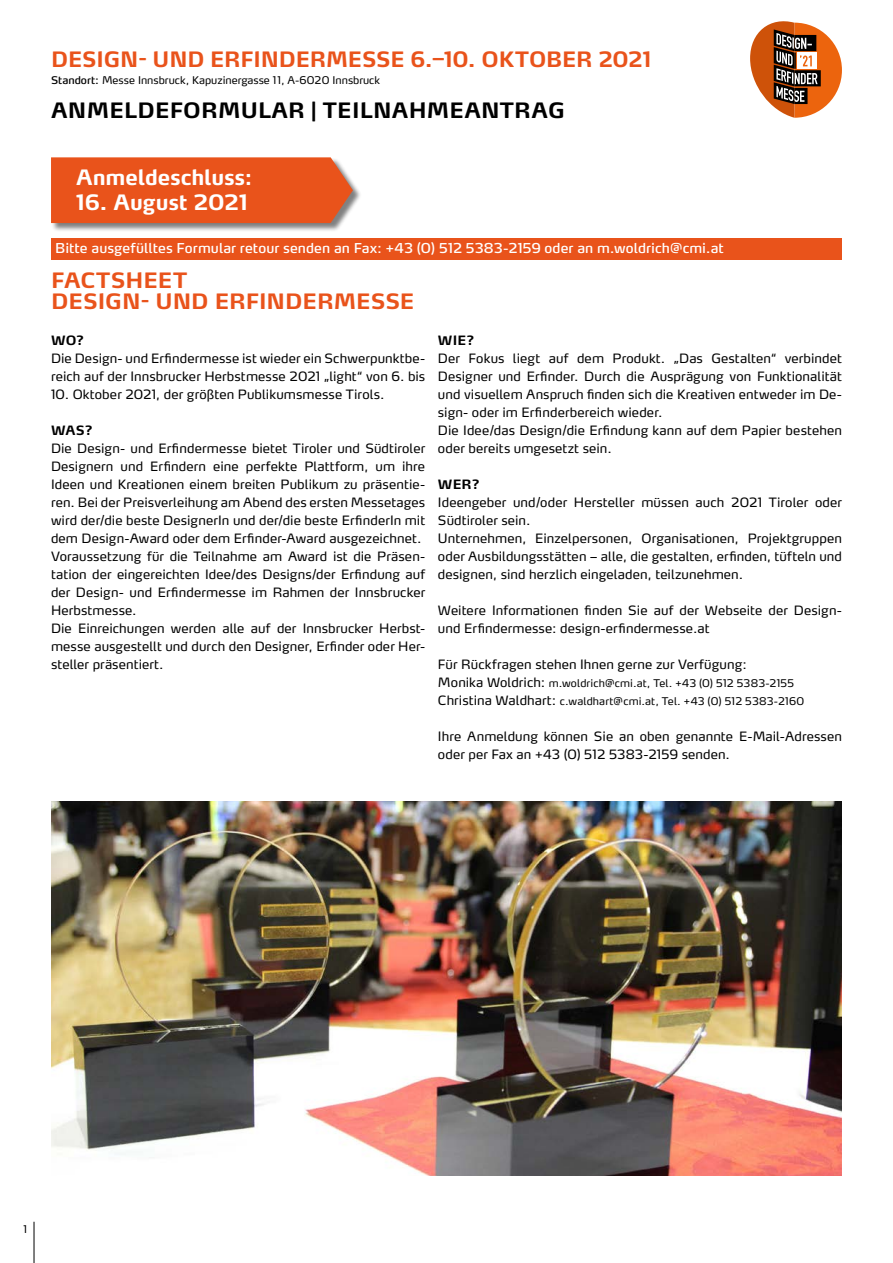
<style>
.page{position:relative;width:893px;height:1263px;background:#fff}
.page>*{position:absolute;margin:0;border:0;box-sizing:border-box;transform-origin:0 0}
.t1{font:700 21px/21px "Max Pro";letter-spacing:-.005em;color:#e9531b}
.t2{font:700 21px "Max Pro";letter-spacing:.01em;color:#000}
.t3{font:700 21px "Max Pro";letter-spacing:-.01em;color:#fff}
.t4{font:13.5px "Max Pro";letter-spacing:.005em;color:#fff}
.t5{font:12.75px/18px "Max Pro";letter-spacing:.005em;color:#000}
.t6{font:700 12.75px "Max Pro";letter-spacing:.005em;color:#000}
.t7{font:10.5px/18px "Max Pro";letter-spacing:.01em;color:#000}
.s1{font-style:inherit}
.s2{font-size:12.75px}
</style>
<div class="page">
<svg style="left:750px;top:21px;width:92px;height:97px"></svg>
<hr style="left:34px;top:1222px;width:1px;height:41px;background:#000">
<div style="left:51px;top:157px;width:310px;height:75px;background:#000;opacity:.5"></div>
<div style="left:51px;top:157px;width:302px;height:66px;background:#e9531b"></div>
<div style="left:51px;top:238px;width:791px;height:21px;background:#e9531b"></div>
<img style="left:51px;top:801px;width:791px;height:374px">
<h1 class="t1" style="left:51px;top:47px;width:602px">DESIGN- UND ERFINDERMESSE 6.–10. OKTOBER 2021</h1>
<p class="t7" style="left:51px;top:70px;width:331px"><span class="s1">Standort:</span> Messe Innsbruck, Kapuzinergasse 11, A-6020 Innsbruck</p>
<h1 class="t2" style="left:51px;top:92px;width:515px">ANMELDEFORMULAR | TEILNAHMEANTRAG</h1>
<h1 class="t3" style="left:76px;top:159px;width:178px">Anmeldeschluss:</h1>
<h1 class="t3" style="left:76px;top:184px;width:173px">16. August 2021</h1>
<p class="t4" style="left:55px;top:237px;width:670px">Bitte ausgefülltes Formular retour senden an Fax: +43 (0) 512 5383-2159 oder an m.woldrich@cmi.at</p>
<h1 class="t1" style="left:51px;top:268px;width:365px">FACTSHEET<br>DESIGN- UND ERFINDERMESSE</h1>
<p class="t6" style="left:51px;top:330px;width:35px">WO?</p>
<p class="t5" style="left:51px;top:348px;width:376px">Die Design- und Erfindermesse ist wieder ein Schwerpunktbe&shy;reich auf der Innsbrucker Herbstmesse 2021 „light“ von 6. bis</p>
<p class="t5" style="left:51px;top:384px;width:335px">10. Oktober 2021, der größten Publikumsmesse Tirols.</p>
<p class="t6" style="left:51px;top:420px;width:43px">WAS?</p>
<p class="t5" style="left:51px;top:438px;width:376px">Die Design- und Erfindermesse bietet Tiroler und Südtiroler Designern und Erfindern eine perfekte Plattform, um ihre Ideen und Kreationen einem breiten Publikum zu präsentie&shy;ren. Bei der Preisverleihung am Abend des ersten Messetages wird der/die beste DesignerIn und der/die beste ErfinderIn mit dem Design-Award oder dem Erfinder-Award ausgezeichnet.<br>Voraussetzung für die Teilnahme am Award ist die Präsen&shy;tation der eingereichten Idee/des Designs/der Erfindung auf der Design- und Erfindermesse im Rahmen der Innsbrucker Herbstmesse.<br>Die Einreichungen werden alle auf der Innsbrucker Herbst&shy;messe ausgestellt und durch den Designer, Erfinder oder Her&shy;steller präsentiert.</p>
<p class="t6" style="left:438px;top:330px;width:38px">WIE?</p>
<p class="t5" style="left:438px;top:348px;width:405px">Der Fokus liegt auf dem Produkt. „Das Gestalten“ verbindet Designer und Erfinder. Durch die Ausprägung von Funktionalität und visuellem Anspruch finden sich die Kreativen entweder im De&shy;sign- oder im Erfinderbereich wieder.<br>Die Idee/das Design/die Erfindung kann auf dem Papier bestehen oder bereits umgesetzt sein.</p>
<p class="t6" style="left:438px;top:474px;width:43px">WER?</p>
<p class="t5" style="left:438px;top:492px;width:405px">Ideengeber und/oder Hersteller müssen auch 2021 Tiroler oder Südtiroler sein.<br>Unternehmen, Einzelpersonen, Organisationen, Projektgruppen oder Ausbildungsstätten – alle, die gestalten, erfinden, tüfteln und designen, sind herzlich eingeladen, teilzunehmen.</p>
<p class="t5" style="left:438px;top:600px;width:405px">Weitere Informationen finden Sie auf der Webseite der Design&shy;und Erfindermesse: design-erfindermesse.at</p>
<p class="t5" style="left:438px;top:654px;width:310px">Für Rückfragen stehen Ihnen gerne zur Verfügung:</p>
<p class="t7" style="left:438px;top:673px;width:368px"><span class="s2">Monika Woldrich:</span> m.woldrich@cmi.at, Tel. +43 (0) 512 5383-2155<br><span class="s2">Christina Waldhart:</span> c.waldhart@cmi.at, Tel. +43 (0) 512 5383-2160</p>
<p class="t5" style="left:438px;top:726px;width:405px">Ihre Anmeldung können Sie an oben genannte E-Mail-Adressen oder per Fax an +43 (0) 512 5383-2159 senden.</p>
<p class="t7" style="left:24px;top:1219px;width:5px">1</p>
</div>
